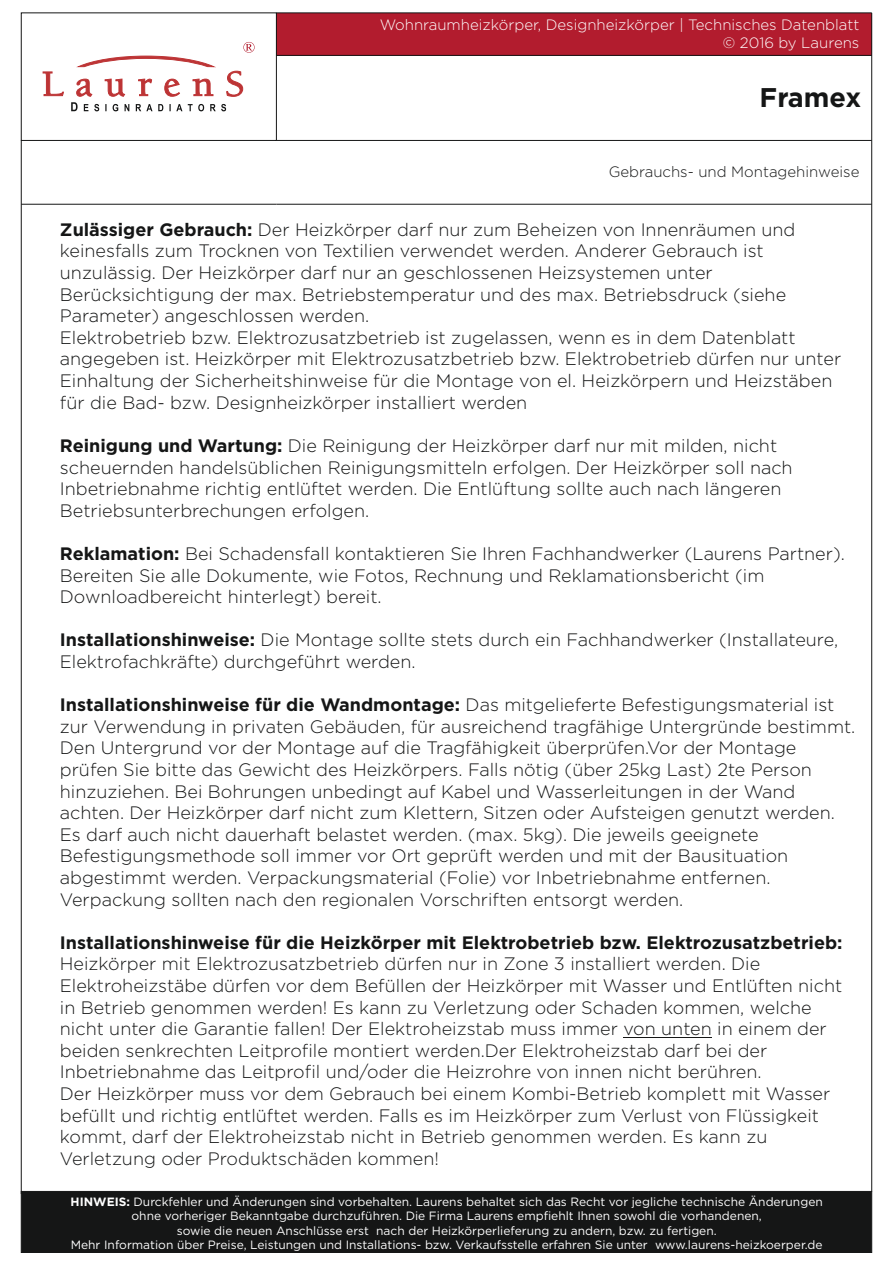
<style>
.page{position:relative;width:893px;height:1263px;background:#fff}
.page>*{position:absolute;margin:0;border:0;box-sizing:border-box;transform-origin:0 0}
.t1{font:700 27px "Gotham";color:#151616}
.t2{font:300 18px/21.6px "Gotham";color:#151616}
.t3{font:700 18px "Gotham";color:#151616}
.t4{font:300 15px/18px "Gotham";color:#fff;text-align:right}
.t5{font:300 15px "Gotham";color:#151616}
.t6{font:12px/14.4px "Gotham";color:#fff;text-align:center}
.s1{font-weight:700}
</style>
<div class="page">
<div style="left:21px;top:1191px;width:851px;height:62px;background:#151616"></div>
<div style="left:276px;top:13px;width:596px;height:42px;background:#b21c2e"></div>
<svg style="left:43px;top:72px;width:21px;height:24px"></svg>
<svg style="left:71px;top:42px;width:184px;height:69px"></svg>
<div style="left:21px;top:13px;width:256px;height:128px;border:1px solid #151616"></div>
<hr style="left:21px;top:204px;width:255px;height:1px;background:#151616">
<hr style="left:21px;top:140px;width:1px;height:1054px;background:#151616">
<hr style="left:276px;top:204px;width:596px;height:1px;background:#151616">
<hr style="left:276px;top:13px;width:596px;height:1px;background:#151616">
<hr style="left:276px;top:55px;width:596px;height:1px;background:#151616">
<hr style="left:871px;top:13px;width:1px;height:1178px;background:#151616">
<hr style="left:276px;top:140px;width:596px;height:1px;background:#151616">
<hr style="left:623px;top:1037px;width:89px;height:1px;background:#151616">
<p class="t4" style="left:380px;top:16px;width:481px">Wohnraumheizkörper, Designheizkörper | Technisches Datenblatt © 2016 by Laurens</p>
<h1 class="t1" style="left:760px;top:85px;width:103px">Framex</h1>
<p class="t5" style="left:609px;top:165px;width:252px">Gebrauchs- und Montagehinweise</p>
<p class="t2" style="left:60px;top:220px;width:783px"><span class="s1">Zulässiger Gebrauch:</span> Der Heizkörper darf nur zum Beheizen von Innenräumen und keinesfalls zum Trocknen von Textilien verwendet werden. Anderer Gebrauch ist unzulässig. Der Heizkörper darf nur an geschlossenen Heizsystemen unter Berücksichtigung der max. Betriebstemperatur und des max. Betriebsdruck (siehe Parameter) angeschlossen werden.<br>Elektrobetrieb bzw. Elektrozusatzbetrieb ist zugelassen, wenn es in dem Datenblatt angegeben ist. Heizkörper mit Elektrozusatzbetrieb bzw. Elektrobetrieb dürfen nur unter Einhaltung der Sicherheitshinweise für die Montage von el. Heizkörpern und Heizstäben für die Bad- bzw. Designheizkörper installiert werden</p>
<p class="t2" style="left:60px;top:436px;width:734px"><span class="s1">Reinigung und Wartung:</span> Die Reinigung der Heizkörper darf nur mit milden, nicht scheuernden handelsüblichen Reinigungsmitteln erfolgen. Der Heizkörper soll nach Inbetriebnahme richtig entlüftet werden. Die Entlüftung sollte auch nach längeren Betriebsunterbrechungen erfolgen.</p>
<p class="t2" style="left:60px;top:544px;width:786px"><span class="s1">Reklamation:</span> Bei Schadensfall kontaktieren Sie Ihren Fachhandwerker (Laurens Partner).<br>Bereiten Sie alle Dokumente, wie Fotos, Rechnung und Reklamationsbericht (im<br>Downloadbereicht hinterlegt) bereit.</p>
<p class="t2" style="left:60px;top:630px;width:780px"><span class="s1">Installationshinweise:</span> Die Montage sollte stets durch ein Fachhandwerker (Installateure,<br>Elektrofachkräfte) durchgeführt werden.</p>
<p class="t2" style="left:60px;top:695px;width:797px"><span class="s1">Installationshinweise für die Wandmontage:</span> Das mitgelieferte Befestigungsmaterial ist zur Verwendung in privaten Gebäuden, für ausreichend tragfähige Untergründe bestimmt.<br>Den Untergrund vor der Montage auf die Tragfähigkeit überprüfen.Vor der Montage prüfen Sie bitte das Gewicht des Heizkörpers. Falls nötig (über 25kg Last) 2te Person hinzuziehen. Bei Bohrungen unbedingt auf Kabel und Wasserleitungen in der Wand achten. Der Heizkörper darf nicht zum Klettern, Sitzen oder Aufsteigen genutzt werden.<br>Es darf auch nicht dauerhaft belastet werden. (max. 5kg). Die jeweils geeignete Befestigungsmethode soll immer vor Ort geprüft werden und mit der Bausituation abgestimmt werden. Verpackungsmaterial (Folie) vor Inbetriebnahme entfernen.<br>Verpackung sollten nach den regionalen Vorschriften entsorgt werden.</p>
<p class="t3" style="left:60px;top:934px;width:784px">Installationshinweise für die Heizkörper mit Elektrobetrieb bzw. Elektrozusatzbetrieb:</p>
<p class="t2" style="left:60px;top:954px;width:784px">Heizkörper mit Elektrozusatzbetrieb dürfen nur in Zone 3 installiert werden. Die Elektroheizstäbe dürfen vor dem Befüllen der Heizkörper mit Wasser und Entlüften nicht in Betrieb genommen werden! Es kann zu Verletzung oder Schaden kommen, welche nicht unter die Garantie fallen! Der Elektroheizstab muss immer von unten in einem der beiden senkrechten Leitprofile montiert werden.Der Elektroheizstab darf bei der Inbetriebnahme das Leitprofil und/oder die Heizrohre von innen nicht berühren.<br>Der Heizkörper muss vor dem Gebrauch bei einem Kombi-Betrieb komplett mit Wasser befüllt und richtig entlüftet werden. Falls es im Heizkörper zum Verlust von Flüssigkeit kommt, darf der Elektroheizstab nicht in Betrieb genommen werden. Es kann zu Verletzung oder Produktschäden kommen!</p>
<p class="t6" style="left:71px;top:1195px;width:754px"><span class="s1">HINWEIS:</span> Durckfehler und Änderungen sind vorbehalten. Laurens behaltet sich das Recht vor jegliche technische Änderungen ohne vorheriger Bekanntgabe durchzuführen. Die Firma Laurens empfiehlt Ihnen sowohl die vorhandenen,<br>sowie die neuen Anschlüsse erst nach der Heizkörperlieferung zu andern, bzw. zu fertigen.<br>Mehr Information über Preise, Leistungen und Installations- bzw. Verkaufsstelle erfahren Sie unter www.laurens-heizkoerper.de</p>
</div>
